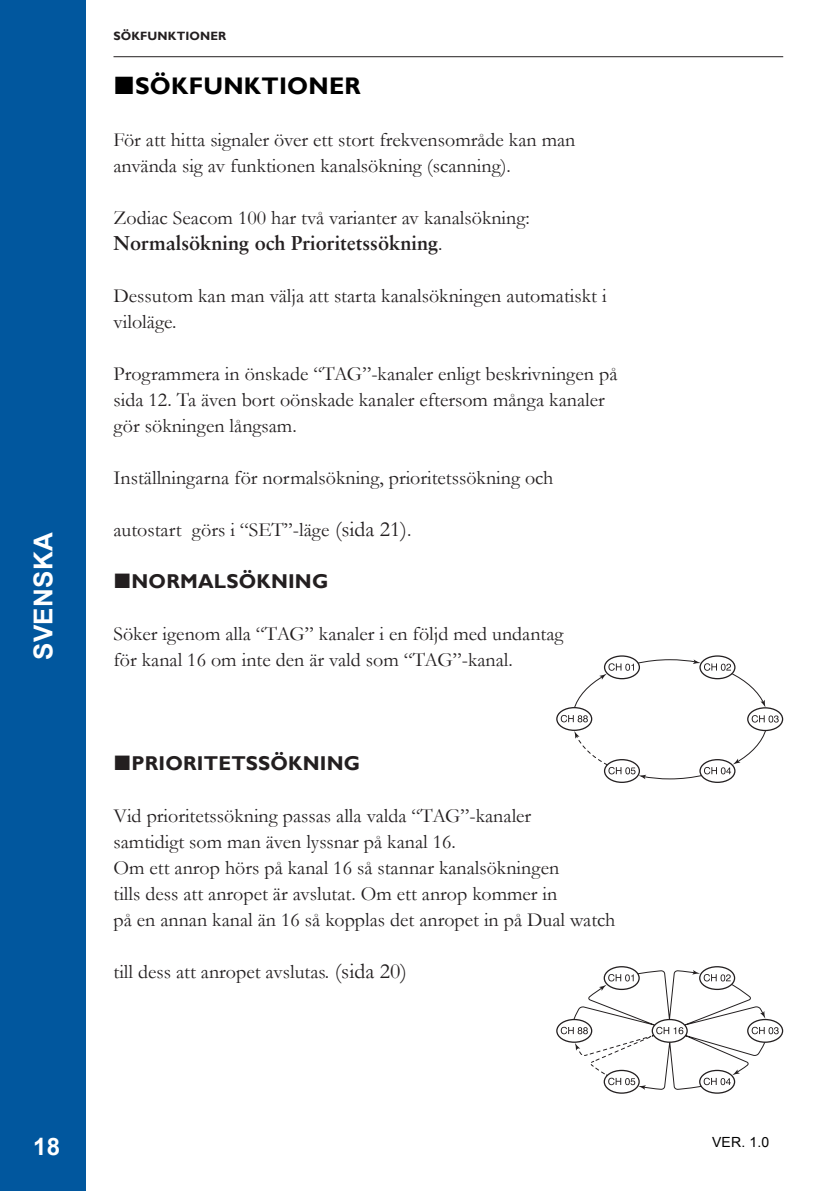
<style>
.page{position:relative;width:840px;height:1191px;background:#fff}
.page>*{position:absolute;margin:0;border:0;box-sizing:border-box;transform-origin:0 0}
.t1{font:700 26px "Arial";letter-spacing:.01em;color:#fff}
.t2{font:700 24px "Gill Sans";letter-spacing:.01em;color:#000}
.t3{font:700 24px "Arial";color:#fff}
.Brödtext{font:20px/26px "Garamond";color:#231f20}
.t4{font:700 20px "Gill Sans";letter-spacing:.01em;color:#231f20}
.t5{font:14px "Arial";color:#000}
.t6{font:700 12px "Gill Sans";color:#231f20}
.s1{font-family:"Sabon LT Std";font-weight:700}
.s2{font-size:22px}
</style>
<div class="page">
<div style="left:0;top:0;width:86px;height:1191px;background:#01579e"></div>
<hr style="left:113px;top:56px;width:669px;height:1px;background:#231f20">
<svg style="left:604px;top:656px;width:35px;height:22px"></svg>
<div style="left:603px;top:655px;width:36px;height:24px;border:1px solid #231f20;border-radius:50%"></div>
<svg style="left:699px;top:656px;width:35px;height:22px"></svg>
<div style="left:699px;top:655px;width:36px;height:24px;border:1px solid #231f20;border-radius:50%"></div>
<svg style="left:556px;top:707px;width:35px;height:23px"></svg>
<div style="left:556px;top:707px;width:36px;height:24px;border:1px solid #231f20;border-radius:50%"></div>
<div style="left:603px;top:759px;width:36px;height:24px;border:1px solid #231f20;border-radius:50%"></div>
<div style="left:699px;top:759px;width:36px;height:24px;border:1px solid #231f20;border-radius:50%"></div>
<svg style="left:574px;top:728px;width:192px;height:51px"></svg>
<svg style="left:747px;top:708px;width:35px;height:22px"></svg>
<div style="left:746px;top:707px;width:36px;height:24px;border:1px solid #231f20;border-radius:50%"></div>
<svg style="left:560px;top:659px;width:218px;height:63px"></svg>
<div style="left:556px;top:1019px;width:36px;height:23px;border:1px solid #231f20;border-radius:50%"></div>
<svg style="left:604px;top:966px;width:34px;height:23px"></svg>
<div style="left:603px;top:966px;width:36px;height:24px;border:1px solid #231f20;border-radius:50%"></div>
<svg style="left:699px;top:966px;width:35px;height:23px"></svg>
<div style="left:698px;top:966px;width:36px;height:24px;border:1px solid #231f20;border-radius:50%"></div>
<div style="left:603px;top:1069px;width:36px;height:24px;border:1px solid #231f20;border-radius:50%"></div>
<div style="left:698px;top:1069px;width:36px;height:24px;border:1px solid #231f20;border-radius:50%"></div>
<div style="left:746px;top:1019px;width:36px;height:23px;border:1px solid #231f20;border-radius:50%"></div>
<svg style="left:560px;top:970px;width:218px;height:120px"></svg>
<h1 class="t1" style="left:26px;top:660px;width:129px;rotate:-90deg">SVENSKA</h1>
<p class="t6" style="left:113px;top:29px;width:17px">SÖKFUNKTIONER</p>
<p class="t2" style="left:135px;top:71px;width:227px">SÖKFUNKTIONER</p>
<p class="Brödtext" style="left:113px;top:126px;width:463px">För att hitta signaler över ett stort frekvensområde kan man använda sig av funktionen kanalsökning (scanning).</p>
<p class="Brödtext" style="left:113px;top:204px;width:417px">Zodiac Seacom 100 har två varianter av kanalsökning:<br><span class="s1">Normalsökning och Prioritetssökning</span>.</p>
<p class="Brödtext" style="left:113px;top:282px;width:494px">Dessutom kan man välja att starta kanalsökningen automatiskt i viloläge.</p>
<p class="Brödtext" style="left:113px;top:360px;width:505px">Programmera in önskade “TAG”-kanaler enligt beskrivningen på sida 12. Ta även bort oönskade kanaler eftersom många kanaler gör sökningen långsam.</p>
<p class="Brödtext" style="left:113px;top:464px;width:441px">Inställningarna för normalsökning, prioritetssökning och</p>
<p class="Brödtext" style="left:113px;top:516px;width:299px">autostart görs i “SET”-läge <span class="s2">(sida 21)</span>.</p>
<p class="t4" style="left:131px;top:569px;width:198px">NORMALSÖKNING</p>
<p class="Brödtext" style="left:113px;top:620px;width:451px">Söker igenom alla “TAG” kanaler i en följd med undantag för kanal 16 om inte den är vald som “TAG”-kanal.</p>
<p class="t4" style="left:131px;top:751px;width:230px">PRIORITETSSÖKNING</p>
<p class="Brödtext" style="left:113px;top:802px;width:503px">Vid prioritetssökning passas alla valda “TAG”-kanaler<br>samtidigt som man även lyssnar på kanal 16.<br>Om ett anrop hörs på kanal 16 så stannar kanalsökningen<br>tills dess att anropet är avslutat. Om ett anrop kommer in<br>på en annan kanal än 16 så kopplas det anropet in på Dual watch</p>
<p class="Brödtext" style="left:113px;top:958px;width:295px">till dess att anropet avslutas. <span class="s2">(sida 20)</span></p>
<p class="t3" style="left:33px;top:1130px;width:28px">18</p>
<p class="t5" style="left:711px;top:1133px;width:59px">VER. 1.0</p>
</div>
